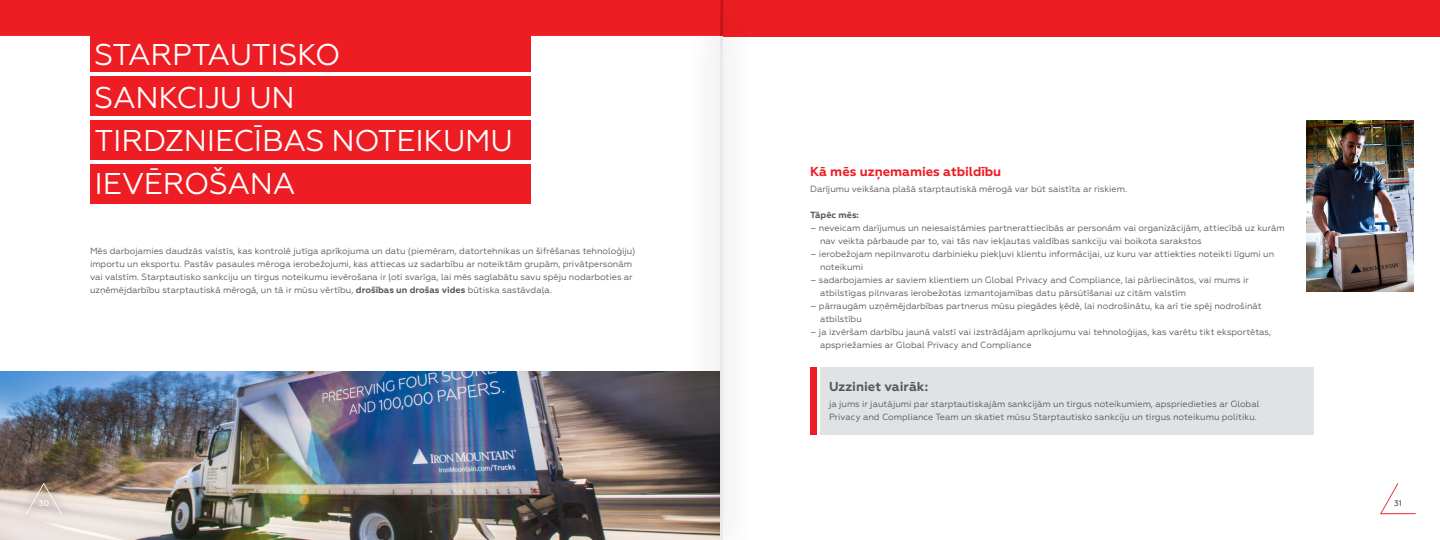
<style>
.page{position:relative;width:1440px;height:540px;background:#fff}
.page>*{position:absolute;margin:0;border:0;box-sizing:border-box;transform-origin:0 0}
.t1{font:30px/43px "Geometria";letter-spacing:-.01em;color:#fff}
.t2{font:700 13px "Geometria";color:#ee1d23}
.t3{font:700 13px "Geometria";color:#57585a}
.t4{font:9px/13px "Geometria";color:#57585a}
.t5{font:700 9px "Geometria";color:#57585a}
.t6{font:500 8px "Geometria";color:#57585a}
.t7{font:500 8px "Geometria";color:#fff}
.s1{font-weight:700}
</style>
<div class="page">
<div style="left:820px;top:368px;width:494px;height:67px;background:#e1e2e4"></div>
<div style="left:810px;top:368px;width:6px;height:67px;background:#ee1d23"></div>
<div style="left:720px;top:0;width:720px;height:36px;background:#ee1d23"></div>
<svg style="left:1380px;top:483px;width:36px;height:31px"></svg>
<img style="left:1306px;top:120px;width:108px;height:172px">
<div style="left:690px;top:11px;width:63px;height:529px;background:#f8f8f8"></div>
<hr style="left:720px;top:36px;width:2px;height:504px;background:#e9eaeb">
<div style="left:690px;top:0;width:63px;height:61px;background:#231f20;opacity:.75"></div>
<hr style="left:720px;top:0;width:2px;height:36px;background:#c4121a">
<img style="left:0;top:371px;width:720px;height:169px">
<div style="left:0;top:0;width:721px;height:36px;background:#ee1d23"></div>
<div style="left:90px;top:36px;width:441px;height:36px;background:#ee1d23"></div>
<div style="left:90px;top:76px;width:441px;height:40px;background:#ee1d23"></div>
<div style="left:90px;top:120px;width:441px;height:40px;background:#ee1d23"></div>
<div style="left:90px;top:164px;width:441px;height:40px;background:#ee1d23"></div>
<div style="left:17px;top:474px;width:54px;height:49px;background:#231f20;opacity:.75"></div>
<svg style="left:26px;top:483px;width:36px;height:31px"></svg>
<p class="t1" style="left:95px;top:33px;width:247px">STARPTAUTISKO</p>
<p class="t1" style="left:95px;top:76px;width:420px">SANKCIJU UN<br>TIRDZNIECĪBAS NOTEIKUMU<br>IEVĒROŠANA</p>
<p class="t4" style="left:90px;top:245px;width:547px">Mēs darbojamies daudzās valstīs, kas kontrolē jutīga aprīkojuma un datu (piemēram, datortehnikas un šifrēšanas tehnoloģiju) importu un eksportu. Pastāv pasaules mēroga ierobežojumi, kas attiecas uz sadarbību ar noteiktām grupām, privātpersonām vai valstīm. Starptautisko sankciju un tirgus noteikumu ievērošana ir ļoti svarīga, lai mēs saglabātu savu spēju nodarboties ar uzņēmējdarbību starptautiskā mērogā, un tā ir mūsu vērtību, <span class="s1">drošības un drošas vides</span> būtiska sastāvdaļa.</p>
<p class="t7" style="left:39px;top:499px;width:12px">30</p>
<p class="t2" style="left:810px;top:164px;width:193px">Kā mēs uzņemamies atbildību</p>
<p class="t4" style="left:810px;top:183px;width:319px">Darījumu veikšana plašā starptautiskā mērogā var būt saistīta ar riskiem.</p>
<p class="t5" style="left:810px;top:210px;width:51px">Tāpēc mēs:</p>
<p class="t4" style="left:820px;top:222px;width:466px;text-indent:-10px">– neveicam darījumus un neiesaistāmies partnerattiecībās ar personām vai organizācijām, attiecībā uz kurām nav veikta pārbaude par to, vai tās nav iekļautas valdības sankciju vai boikota sarakstos</p>
<p class="t4" style="left:820px;top:248px;width:456px;text-indent:-10px">– ierobežojam nepilnvarotu darbinieku piekļuvi klientu informācijai, uz kuru var attiekties noteikti līgumi un noteikumi</p>
<p class="t4" style="left:820px;top:274px;width:430px;text-indent:-10px">– sadarbojamies ar saviem klientiem un Global Privacy and Compliance, lai pārliecinātos, vai mums ir atbilstīgas pilnvaras ierobežotas izmantojamības datu pārsūtīšanai uz citām valstīm</p>
<p class="t4" style="left:820px;top:300px;width:443px;text-indent:-10px">– pārraugām uzņēmējdarbības partnerus mūsu piegādes ķēdē, lai nodrošinātu, ka arī tie spēj nodrošināt atbilstību</p>
<p class="t4" style="left:820px;top:326px;width:453px;text-indent:-10px">– ja izvēršam darbību jaunā valstī vai izstrādājam aprīkojumu vai tehnoloģijas, kas varētu tikt eksportētas, apspriežamies ar Global Privacy and Compliance</p>
<p class="t3" style="left:829px;top:379px;width:101px">Uzziniet vairāk:</p>
<p class="t4" style="left:829px;top:398px;width:432px">ja jums ir jautājumi par starptautiskajām sankcijām un tirgus noteikumiem, apspriedieties ar Global<br>Privacy and Compliance Team un skatiet mūsu Starptautisko sankciju un tirgus noteikumu politiku.</p>
<p class="t6" style="left:1394px;top:499px;width:9px">31</p>
</div>
